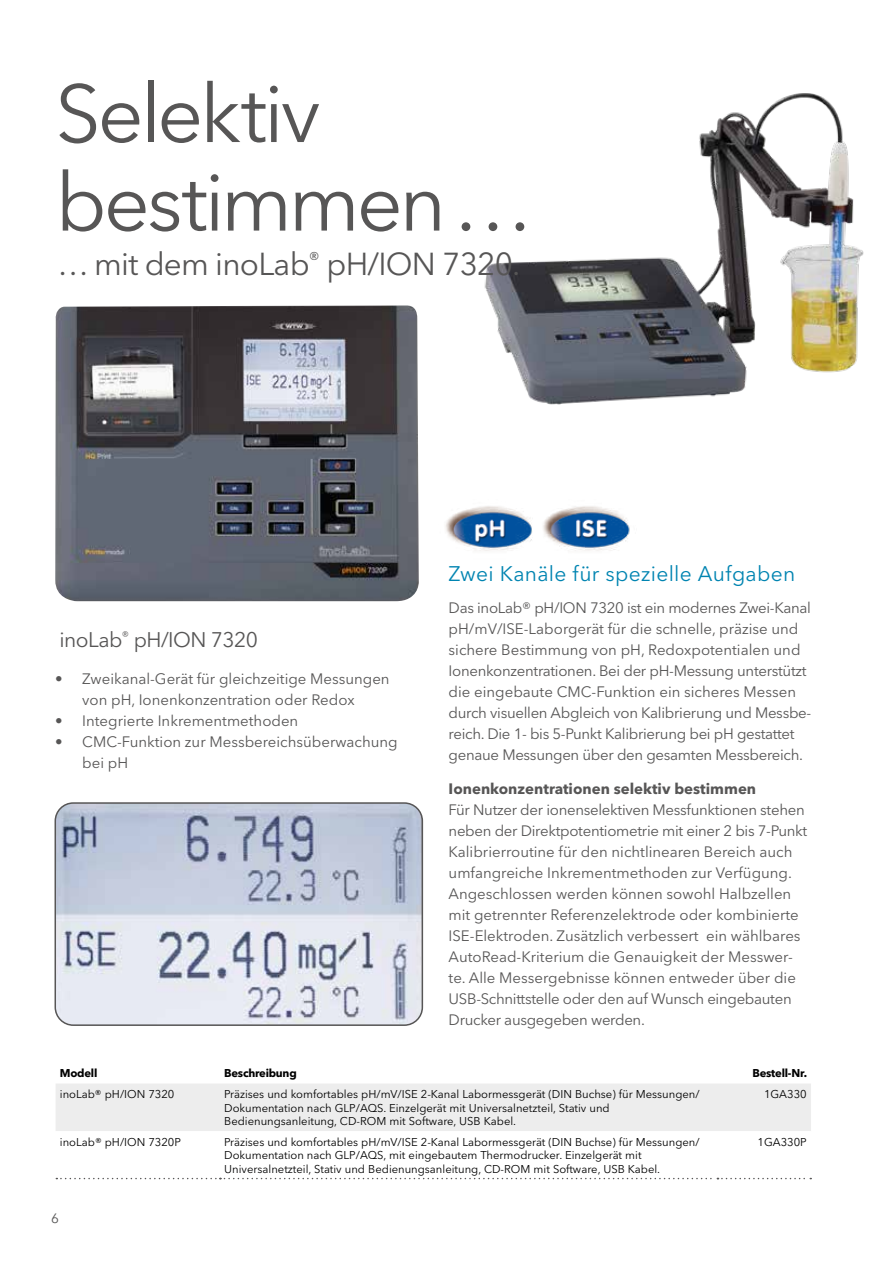
<style>
.page{position:relative;width:893px;height:1263px;background:#fff}
.page>*{position:absolute;margin:0;border:0;box-sizing:border-box;transform-origin:0 0}
.t1{font:81px/88.5px "Avenir Next LT Pro";letter-spacing:-.04em;color:#575656}
.t2{font:31.5px "Avenir Next LT Pro";letter-spacing:-.025em;color:#575656}
.t3{font:21px "Avenir Next LT Pro";letter-spacing:.015em;color:#0084b1}
.t4{font:21px "Avenir Next LT Pro";letter-spacing:-.025em;color:#575656}
.t5{font:15px/21px "Avenir Next LT Pro";color:#575656}
.t6{font:15px/21px "Avenir Next LT Pro";letter-spacing:-.02em;color:#575656}
.t7{font:700 15px "Avenir Next LT Pro";color:#575656}
.t8{font:13.5px "Avenir Next LT Pro";color:#575656}
.t9{font:11.25px/13.5px "Avenir Next LT Pro";color:#000}
.t10{font:700 11.25px "Avenir Next LT Pro";letter-spacing:-.02em;color:#000}
</style>
<div class="page">
<img style="left:484px;top:93px;width:380px;height:312px">
<img style="left:55px;top:805px;width:367px;height:220px">
<div style="left:55px;top:802px;width:368px;height:224px;border:2px solid #575656;border-radius:18px"></div>
<img style="left:55px;top:305px;width:364px;height:296px">
<img style="left:445px;top:506px;width:185px;height:45px">
<svg style="left:56px;top:1084px;width:755px;height:95px"></svg>
<h1 class="t1" style="left:55px;top:70px;width:480px">Selektiv bestimmen…</h1>
<h2 class="t2" style="left:57px;top:245px;width:464px">… mit dem inoLab<sup>®</sup> pH/ION 7320.</h2>
<h3 class="t4" style="left:60px;top:627px;width:200px">inoLab<sup>®</sup> pH/ION 7320</h3>
<p class="t5" style="left:55px;top:668px;width:336px;text-align:center">• Zweikanal-Gerät für gleichzeitige Messungen von pH, Ionenkonzentration oder Redox</p>
<p class="t5" style="left:55px;top:710px;width:245px">• Integrierte Inkrementmethoden</p>
<p class="t5" style="left:82px;top:731px;width:317px;text-indent:-27px">• CMC-Funktion zur Messbereichsüberwachung bei pH</p>
<h3 class="t3" style="left:449px;top:561px;width:348px">Zwei Kanäle für spezielle Aufgaben</h3>
<p class="t6" style="left:449px;top:597px;width:364px">Das inoLab® pH/ION 7320 ist ein modernes Zwei-Kanal pH/mV/ISE-Laborgerät für die schnelle, präzise und sichere Bestimmung von pH, Redoxpotentialen und Ionenkonzentrationen. Bei der pH-Messung unterstützt die eingebaute CMC-Funktion ein sicheres Messen durch visuellen Abgleich von Kalibrierung und Messbe&shy;reich. Die 1- bis 5-Punkt Kalibrierung bei pH gestattet genaue Messungen über den gesamten Messbereich.</p>
<p class="t7" style="left:449px;top:780px;width:309px">Ionenkonzentrationen selektiv bestimmen</p>
<p class="t5" style="left:449px;top:799px;width:360px">Für Nutzer der ionenselektiven Messfunktionen stehen neben der Direktpotentiometrie mit einer 2 bis 7-Punkt Kalibrierroutine für den nichtlinearen Bereich auch umfangreiche Inkrementmethoden zur Verfügung.<br>Angeschlossen werden können sowohl Halbzellen mit getrennter Referenzelektrode oder kombinierte ISE-Elektroden. Zusätzlich verbessert ein wählbares AutoRead-Kriterium die Genauigkeit der Messwer&shy;te. Alle Messergebnisse können entweder über die USB-Schnittstelle oder den auf Wunsch eingebauten Drucker ausgegeben werden.</p>
<p class="t10" style="left:60px;top:1066px;width:39px">Modell</p>
<p class="t10" style="left:224px;top:1066px;width:74px">Beschreibung</p>
<p class="t10" style="left:752px;top:1066px;width:56px">Bestell-Nr.</p>
<p class="t9" style="left:60px;top:1087px;width:116px">inoLab® pH/ION 7320</p>
<p class="t9" style="left:224px;top:1087px;width:477px">Präzises und komfortables pH/mV/ISE 2-Kanal Labormessgerät (DIN Buchse) für Messungen/<br>Dokumentation nach GLP/AQS. Einzelgerät mit Universalnetzteil, Stativ und<br>Bedienungsanleitung, CD-ROM mit Software, USB Kabel.</p>
<p class="t9" style="left:764px;top:1087px;width:44px">1GA330</p>
<p class="t9" style="left:60px;top:1135px;width:123px">inoLab® pH/ION 7320P</p>
<p class="t9" style="left:224px;top:1135px;width:477px">Präzises und komfortables pH/mV/ISE 2-Kanal Labormessgerät (DIN Buchse) für Messungen/<br>Dokumentation nach GLP/AQS, mit eingebautem Thermodrucker. Einzelgerät mit<br>Universalnetzteil, Stativ und Bedienungsanleitung, CD-ROM mit Software, USB Kabel.</p>
<p class="t9" style="left:757px;top:1135px;width:51px">1GA330P</p>
<p class="t8" style="left:51px;top:1210px;width:9px">6</p>
</div>
